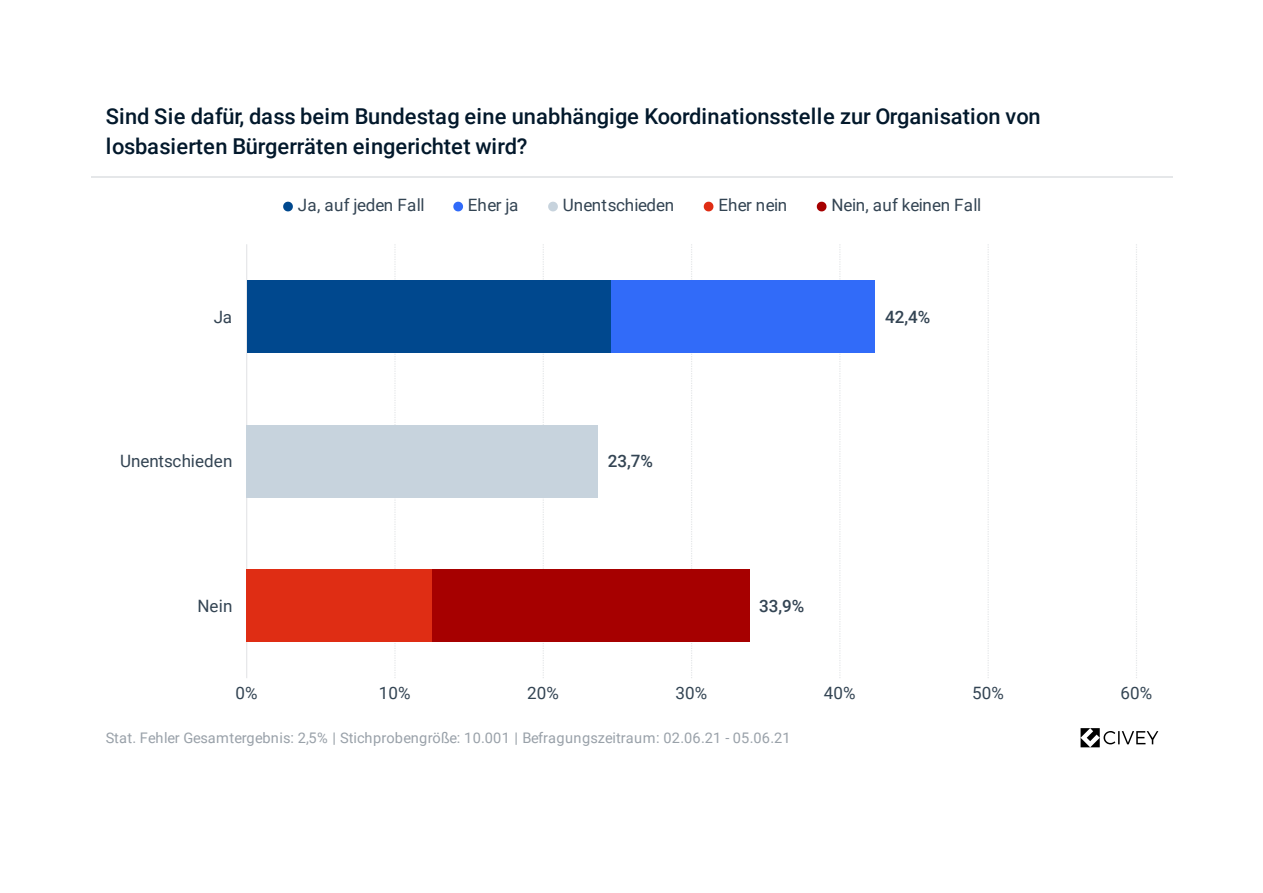
<style>
.page{position:relative;width:1263px;height:893px;background:#fff}
.page>*{position:absolute;margin:0;border:0;box-sizing:border-box;transform-origin:0 0}
.t1{font:500 21.9px/30.5px "Roboto";color:#02182b}
.t2{font:16.95px "Roboto";letter-spacing:.005em;color:#334453}
.t3{font:500 16.95px "Roboto";color:#334453}
.t4{font:16.95px "Roboto";letter-spacing:-.015em;color:#334453}
.t5{font:14.55px "Roboto";letter-spacing:.01em;color:#99a1a9}
</style>
<div class="page">
<hr style="left:91px;top:176px;width:1082px;height:1px;background:#e5e7e9">
<svg style="left:283px;top:202px;width:10px;height:9px"></svg>
<svg style="left:453px;top:202px;width:10px;height:9px"></svg>
<svg style="left:548px;top:202px;width:10px;height:9px"></svg>
<svg style="left:704px;top:202px;width:9px;height:9px"></svg>
<svg style="left:817px;top:202px;width:9px;height:9px"></svg>
<hr style="left:246px;top:244px;width:1px;height:434px;background:#e5e7e9">
<svg style="left:394px;top:244px;width:2px;height:434px"></svg>
<svg style="left:543px;top:244px;width:1px;height:434px"></svg>
<svg style="left:691px;top:244px;width:1px;height:434px"></svg>
<svg style="left:839px;top:244px;width:1px;height:434px"></svg>
<svg style="left:987px;top:244px;width:2px;height:434px"></svg>
<svg style="left:1136px;top:244px;width:1px;height:434px"></svg>
<div style="left:247px;top:280px;width:364px;height:73px;background:#00488e"></div>
<div style="left:611px;top:280px;width:264px;height:73px;background:#316bf9"></div>
<div style="left:247px;top:425px;width:351px;height:72px;background:#c7d3dd"></div>
<div style="left:247px;top:570px;width:185px;height:72px;background:#df2d14"></div>
<div style="left:432px;top:570px;width:317px;height:72px;background:#a60000"></div>
<svg style="left:1080px;top:728px;width:78px;height:19px"></svg>
<p class="t1" style="left:106px;top:100px;width:936px">Sind Sie dafür, dass beim Bundestag eine unabhängige Koordinationsstelle zur Organisation von losbasierten Bürgerräten eingerichtet wird?</p>
<p class="t2" style="left:298px;top:194px;width:128px">Ja, auf jeden Fall</p>
<p class="t2" style="left:468px;top:194px;width:52px">Eher ja</p>
<p class="t2" style="left:563px;top:194px;width:113px">Unentschieden</p>
<p class="t4" style="left:718px;top:194px;width:70px">Eher nein</p>
<p class="t2" style="left:831px;top:194px;width:151px">Nein, auf keinen Fall</p>
<p class="t2" style="left:214px;top:305px;width:20px">Ja</p>
<p class="t3" style="left:885px;top:305px;width:47px">42,4%</p>
<p class="t2" style="left:120px;top:449px;width:114px">Unentschieden</p>
<p class="t3" style="left:608px;top:449px;width:47px">23,7%</p>
<p class="t2" style="left:197px;top:594px;width:36px">Nein</p>
<p class="t3" style="left:759px;top:594px;width:47px">33,9%</p>
<p class="t2" style="left:235px;top:681px;width:24px">0%</p>
<p class="t2" style="left:379px;top:681px;width:33px">10%</p>
<p class="t2" style="left:527px;top:681px;width:33px">20%</p>
<p class="t2" style="left:675px;top:681px;width:33px">30%</p>
<p class="t2" style="left:824px;top:681px;width:33px">40%</p>
<p class="t2" style="left:972px;top:681px;width:33px">50%</p>
<p class="t2" style="left:1120px;top:681px;width:33px">60%</p>
<p class="t5" style="left:106px;top:727px;width:686px">Stat. Fehler Gesamtergebnis: 2,5% | Stichprobengröße: 10.001 | Befragungszeitraum: 02.06.21 - 05.06.21</p>
</div>
